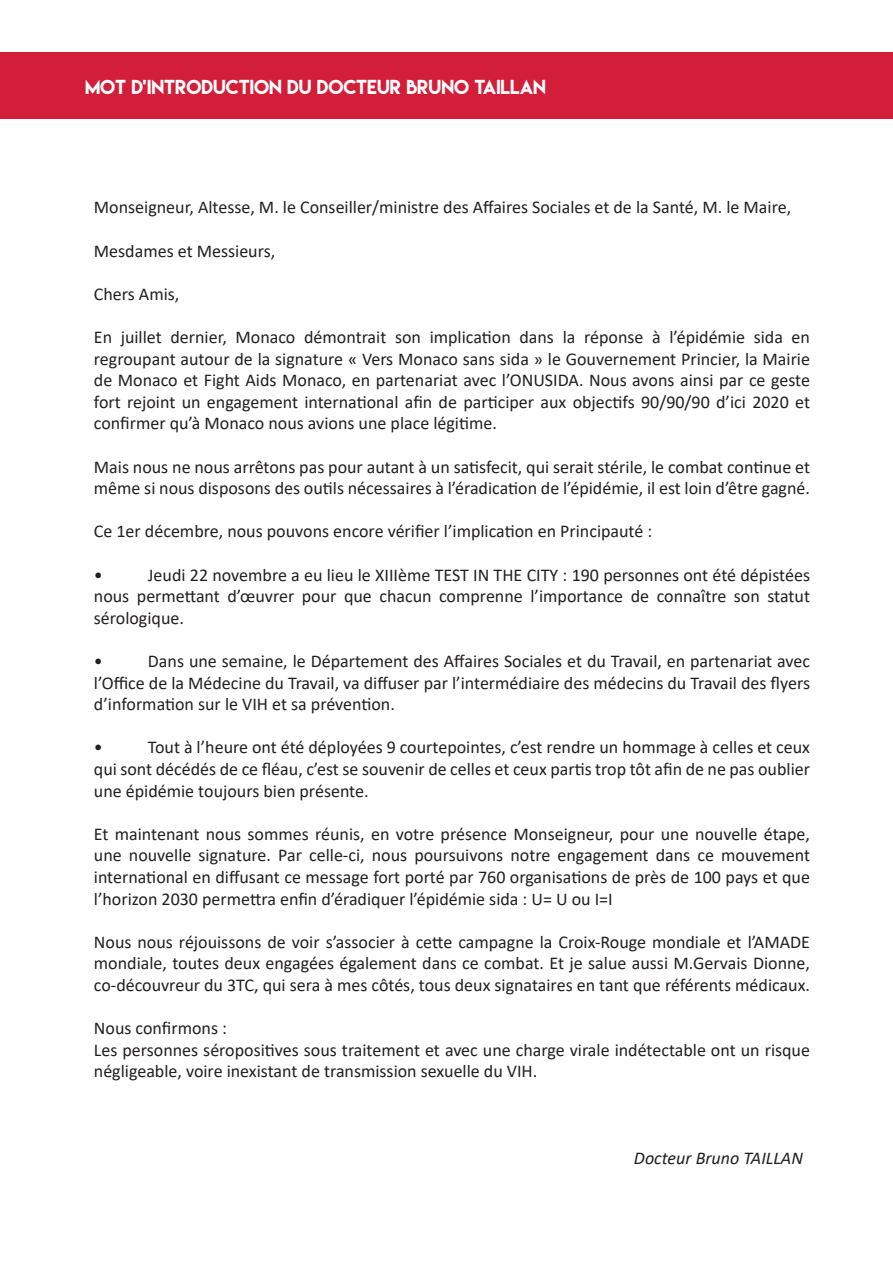
<style>
.page{position:relative;width:893px;height:1263px;background:#fff}
.page>*{position:absolute;margin:0;border:0;box-sizing:border-box;transform-origin:0 0}
.t1{font:18px/21.6px "Calibri";color:#231f20;text-align:justify}
.t2{font:18px "Lemon Milk";color:#fff}
.t3{font:italic 18px "Calibri";color:#231f20}
</style>
<div class="page">
<div style="left:0;top:52px;width:893px;height:67px;background:#d31e39"></div>
<p class="t2" style="left:85px;top:74px;width:462px">MOT D’INTRODUCTION DU DOCTEUR BRUNO TAILLAN</p>
<p class="t1" style="left:94px;top:196px;width:699px">Monseigneur, Altesse, M. le Conseiller/ministre des Affaires Sociales et de la Santé, M. le Maire,</p>
<p class="t1" style="left:94px;top:239px;width:183px">Mesdames et Messieurs,</p>
<p class="t1" style="left:94px;top:283px;width:87px">Chers Amis,</p>
<p class="t1" style="left:94px;top:326px;width:718px">En juillet dernier, Monaco démontrait son implication dans la réponse à l’épidémie sida en regroupant autour de la signature « Vers Monaco sans sida » le Gouvernement Princier, la Mairie de Monaco et Fight Aids Monaco, en partenariat avec l’ONUSIDA. Nous avons ainsi par ce geste fort rejoint un engagement international afin de participer aux objectifs 90/90/90 d’ici 2020 et confirmer qu’à Monaco nous avions une place légitime.</p>
<p class="t1" style="left:94px;top:455px;width:718px">Mais nous ne nous arrêtons pas pour autant à un satisfecit, qui serait stérile, le combat continue et même si nous disposons des outils nécessaires à l’éradication de l’épidémie, il est loin d’être gagné.</p>
<p class="t1" style="left:94px;top:520px;width:560px">Ce 1er décembre, nous pouvons encore vérifier l’implication en Principauté :</p>
<p class="t1" style="left:94px;top:563px;width:10px">•</p>
<p class="t1" style="left:94px;top:563px;width:718px;text-indent:54px">Jeudi 22 novembre a eu lieu le XIIIème TEST IN THE CITY : 190 personnes ont été dépistées nous permettant d’œuvrer pour que chacun comprenne l’importance de connaître son statut sérologique.</p>
<p class="t1" style="left:94px;top:650px;width:10px">•</p>
<p class="t1" style="left:94px;top:650px;width:718px;text-indent:54px">Dans une semaine, le Département des Affaires Sociales et du Travail, en partenariat avec l’Office de la Médecine du Travail, va diffuser par l’intermédiaire des médecins du Travail des flyers d’information sur le VIH et sa prévention.</p>
<p class="t1" style="left:94px;top:736px;width:10px">•</p>
<p class="t1" style="left:94px;top:736px;width:718px;text-indent:54px">Tout à l’heure ont été déployées 9 courtepointes, c’est rendre un hommage à celles et ceux qui sont décédés de ce fléau, c’est se souvenir de celles et ceux partis trop tôt afin de ne pas oublier une épidémie toujours bien présente.</p>
<p class="t1" style="left:94px;top:823px;width:718px">Et maintenant nous sommes réunis, en votre présence Monseigneur, pour une nouvelle étape, une nouvelle signature. Par celle-ci, nous poursuivons notre engagement dans ce mouvement international en diffusant ce message fort porté par 760 organisations de près de 100 pays et que l’horizon 2030 permettra enfin d’éradiquer l’épidémie sida : U= U ou I=I</p>
<p class="t1" style="left:94px;top:931px;width:718px">Nous nous réjouissons de voir s’associer à cette campagne la Croix-Rouge mondiale et l’AMADE mondiale, toutes deux engagées également dans ce combat. Et je salue aussi M.Gervais Dionne, co-découvreur du 3TC, qui sera à mes côtés, tous deux signataires en tant que référents médicaux.</p>
<p class="t1" style="left:94px;top:1017px;width:718px;text-align:left">Nous confirmons :<br>Les personnes séropositives sous traitement et avec une charge virale indétectable ont un risque négligeable, voire inexistant de transmission sexuelle du VIH.</p>
<p class="t3" style="left:634px;top:1145px;width:171px">Docteur Bruno TAILLAN</p>
</div>
